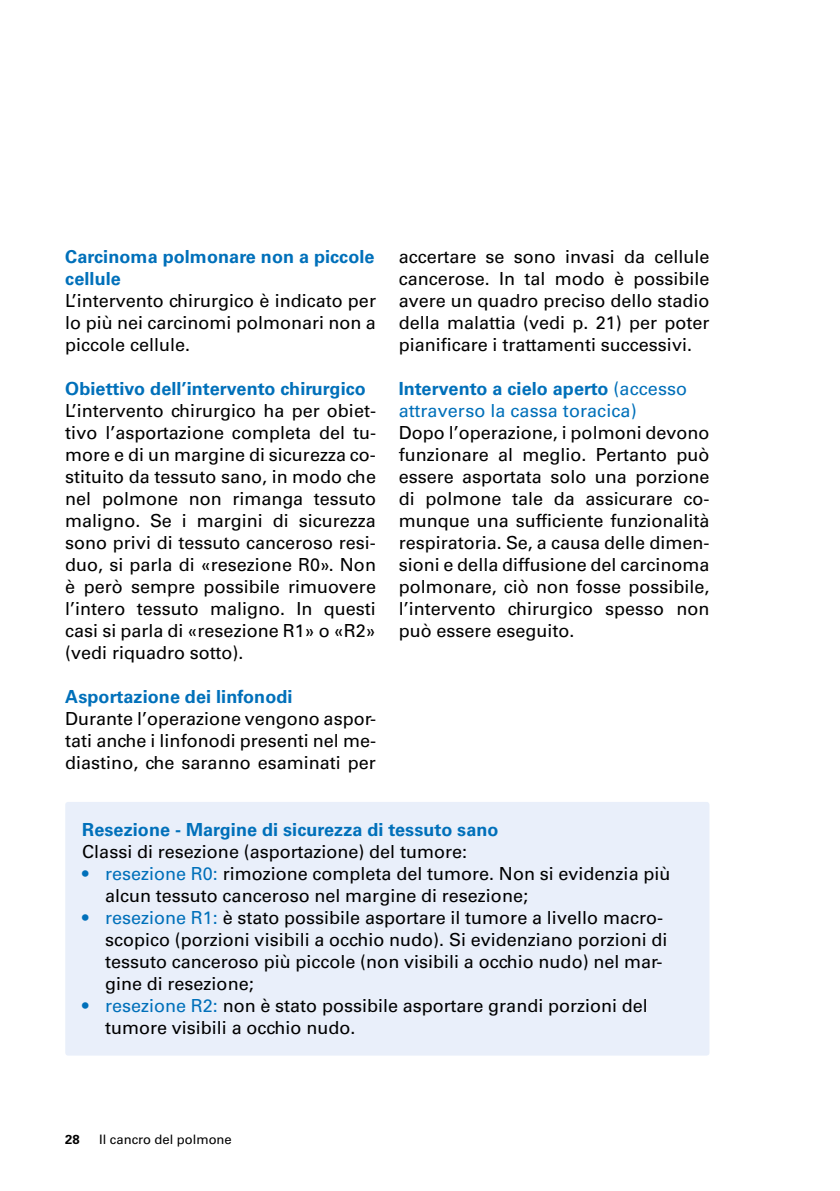
<style>
.page{position:relative;width:840px;height:1191px;background:#fff}
.page>*{position:absolute;margin:0;border:0;box-sizing:border-box;transform-origin:0 0}
.t1{font:18px/22px "Univers LT Std";color:#000;text-align:justify}
.t2{font:700 18px/22px "Univers LT Std";letter-spacing:.005em;color:#0070ba}
.t3{font:18px/22px "Univers LT Std";letter-spacing:.005em;color:#0070ba}
.t4{font:13px "Univers LT Std";color:#000}
.t5{font:700 13px "Univers LT Std";color:#000}
.s1{font-weight:700}
.s2{color:#0070ba}
</style>
<div class="page">
<div style="left:65px;top:802px;width:644px;height:253px;background:#e9effa;border-radius:3px"></div>
<p class="t2" style="left:65px;top:246px;width:311px">Carcinoma polmonare non a piccole cellule</p>
<p class="t1" style="left:65px;top:290px;width:312px">L’intervento chirurgico è indicato per lo più nei carcinomi polmonari non a piccole cellule.</p>
<p class="t2" style="left:65px;top:378px;width:302px">Obiettivo dell’intervento chirurgico</p>
<p class="t1" style="left:65px;top:400px;width:312px">L’intervento chirurgico ha per obiet&shy;tivo l’asportazione completa del tu&shy;more e di un margine di sicurezza co&shy;stituito da tessuto sano, in modo che nel polmone non rimanga tessuto maligno. Se i margini di sicurezza sono privi di tessuto canceroso resi&shy;duo, si parla di «resezione R0». Non è però sempre possibile rimuovere l’intero tessuto maligno. In questi casi si parla di «resezione R1» o «R2» (vedi riquadro sotto).</p>
<p class="t2" style="left:65px;top:686px;width:229px">Asportazione dei linfonodi</p>
<p class="t1" style="left:65px;top:708px;width:312px">Durante l’operazione vengono aspor&shy;tati anche i linfonodi presenti nel me&shy;diastino, che saranno esaminati per</p>
<p class="t1" style="left:398px;top:246px;width:312px">accertare se sono invasi da cellule cancerose. In tal modo è possibile avere un quadro preciso dello stadio della malattia (vedi p. 21) per poter pianificare i trattamenti successivi.</p>
<p class="t3" style="left:398px;top:378px;width:290px"><span class="s1">Intervento a cielo aperto</span> (accesso attraverso la cassa toracica)</p>
<p class="t1" style="left:398px;top:422px;width:312px">Dopo l’operazione, i polmoni devono funzionare al meglio. Pertanto può essere asportata solo una porzione di polmone tale da assicurare co&shy;munque una sufficiente funzionalità respiratoria. Se, a causa delle dimen&shy;sioni e della diffusione del carcinoma polmonare, ciò non fosse possibile, l’intervento chirurgico spesso non può essere eseguito.</p>
<p class="t2" style="left:82px;top:818px;width:417px">Resezione - Margine di sicurezza di tessuto sano</p>
<p class="t1" style="left:82px;top:840px;width:386px">Classi di resezione (asportazione) del tumore:</p>
<p class="t1" style="left:105px;top:862px;width:566px;text-indent:-23px"><span class="s2">• resezione R0:</span> rimozione completa del tumore. Non si evidenzia più alcun tessuto canceroso nel margine di resezione;</p>
<p class="t1" style="left:105px;top:906px;width:563px;text-align:left;text-indent:-23px"><span class="s2">• resezione R1:</span> è stato possibile asportare il tumore a livello macro&shy;scopico (porzioni visibili a occhio nudo). Si evidenziano porzioni di tessuto canceroso più piccole (non visibili a occhio nudo) nel mar&shy;gine di resezione;</p>
<p class="t1" style="left:105px;top:994px;width:544px;text-indent:-23px"><span class="s2">• resezione R2:</span> non è stato possibile asportare grandi porzioni del tumore visibili a occhio nudo.</p>
<p class="t5" style="left:65px;top:1132px;width:16px">28</p>
<p class="t4" style="left:99px;top:1132px;width:134px">Il cancro del polmone</p>
</div>
